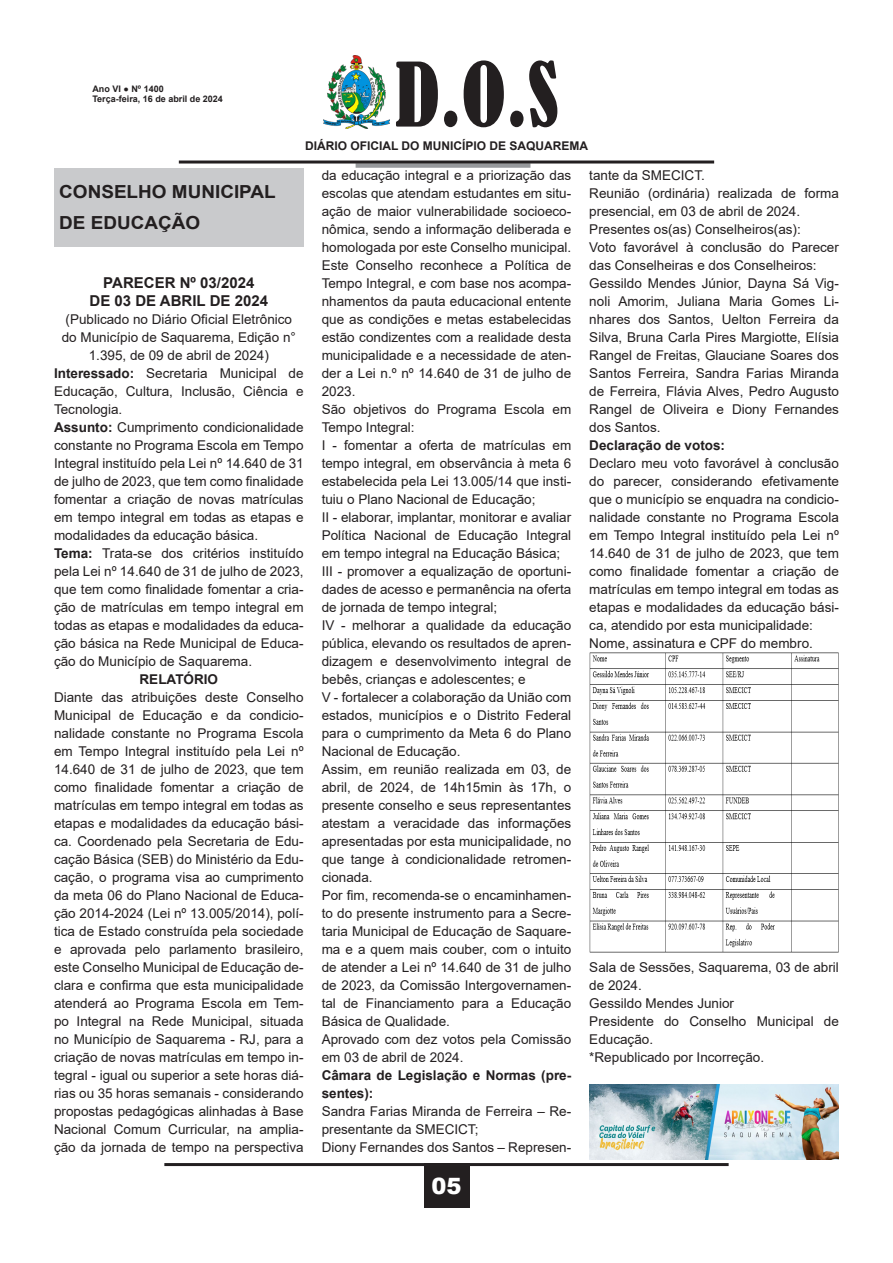
<style>
.page{position:relative;width:893px;height:1263px;background:#fff}
.page>*{position:absolute;margin:0;border:0;box-sizing:border-box;transform-origin:0 0}
.t1{font:condensed 82.5px "Bernard";color:#231f20}
.t2{font:900 22.5px "Arial";color:#fff}
.t3{font:700 18px/31.5px "Arial";color:#231f20;scale:1.05 1}
.t4{font:700 15px/18px "Arial";color:#231f20;text-align:center}
.t5{font:13.5px/18px "Arial";color:#231f20}
.t6{font:700 13.5px/18px "Arial";color:#231f20}
.t7{font:700 12px "Arial";color:#231f20}
.t8{font:700 9px/10.8px "Arial";color:#231f20}
.s1{font-weight:700}
</style>
<div class="page">
<hr style="left:164px;top:1163px;width:565px;height:3px;background:#231f20">
<div style="left:424px;top:1163px;width:45px;height:45px;background:#231f20"></div>
<img style="left:324px;top:55px;width:65px;height:73px">
<div style="left:356px;top:163px;width:174px;height:5px;background:#97999c"></div>
<hr style="left:179px;top:161px;width:535px;height:3px;background:#231f20">
<div style="left:54px;top:168px;width:250px;height:78px;background:#c9cacc"></div>
<img style="left:589px;top:653px;width:250px;height:300px">
<img style="left:589px;top:1084px;width:250px;height:76px">
<p class="t8" style="left:92px;top:83px;width:132px">Ano VI ● Nº 1400<br>Terça-feira, 16 de abril de 2024</p>
<h1 class="t1" style="left:395px;top:47px;width:165px">D.O.S</h1>
<p class="t7" style="left:305px;top:137px;width:285px">DIÁRIO OFICIAL DO MUNICÍPIO DE SAQUAREMA</p>
<h3 class="t3" style="left:59px;top:176px;width:208px">CONSELHO MUNICIPAL<br>DE EDUCAÇÃO</h3>
<p class="t4" style="left:90px;top:274px;width:180px">PARECER Nº 03/2024<br>DE 03 DE ABRIL DE 2024</p>
<p class="t5" style="left:66px;top:310px;width:228px">(Publicado no Diário Oficial Eletrônico</p>
<p class="t5" style="left:62px;top:328px;width:236px">do Município de Saquarema, Edição n°</p>
<p class="t5" style="left:89px;top:346px;width:182px">1.395, de 09 de abril de 2024)</p>
<p class="t5" style="left:54px;top:364px;width:251px"><span class="s1">Interessado:</span> Secretaria Municipal de</p>
<p class="t5" style="left:54px;top:382px;width:251px">Educação, Cultura, Inclusão, Ciência e</p>
<p class="t5" style="left:54px;top:400px;width:70px">Tecnologia.</p>
<p class="t5" style="left:54px;top:418px;width:251px"><span class="s1">Assunto:</span> Cumprimento condicionalidade</p>
<p class="t5" style="left:54px;top:436px;width:251px">constante no Programa Escola em Tempo</p>
<p class="t5" style="left:54px;top:454px;width:251px">Integral instituído pela Lei nº 14.640 de 31</p>
<p class="t5" style="left:54px;top:472px;width:251px">de julho de 2023, que tem como finalidade</p>
<p class="t5" style="left:54px;top:490px;width:251px">fomentar a criação de novas matrículas</p>
<p class="t5" style="left:54px;top:508px;width:251px">em tempo integral em todas as etapas e</p>
<p class="t5" style="left:54px;top:526px;width:206px">modalidades da educação básica.</p>
<p class="t5" style="left:54px;top:544px;width:251px"><span class="s1">Tema:</span> Trata-se dos critérios instituído</p>
<p class="t5" style="left:54px;top:562px;width:251px">pela Lei nº 14.640 de 31 de julho de 2023,</p>
<p class="t5" style="left:54px;top:580px;width:251px">que tem como finalidade fomentar a cria-</p>
<p class="t5" style="left:54px;top:598px;width:251px">ção de matrículas em tempo integral em</p>
<p class="t5" style="left:54px;top:616px;width:251px">todas as etapas e modalidades da educa-</p>
<p class="t5" style="left:54px;top:634px;width:251px">ção básica na Rede Municipal de Educa-</p>
<p class="t5" style="left:54px;top:652px;width:200px">ção do Município de Saquarema.</p>
<p class="t6" style="left:140px;top:670px;width:80px">RELATÓRIO</p>
<p class="t5" style="left:54px;top:688px;width:251px;text-align:justify">Diante das atribuições deste Conselho Municipal de Educação e da condicio&shy;nalidade constante no Programa Escola em Tempo Integral instituído pela Lei nº 14.640 de 31 de julho de 2023, que tem como finalidade fomentar a criação de matrículas em tempo integral em todas as etapas e modalidades da educação bási&shy;ca. Coordenado pela Secretaria de Edu&shy;cação Básica (SEB) do Ministério da Edu&shy;cação, o programa visa ao cumprimento da meta 06 do Plano Nacional de Educa&shy;ção 2014-2024 (Lei nº 13.005/2014), polí&shy;tica de Estado construída pela sociedade e aprovada pelo parlamento brasileiro, este Conselho Municipal de Educação de&shy;clara e confirma que esta municipalidade atenderá ao Programa Escola em Tem&shy;po Integral na Rede Municipal, situada no Município de Saquarema - RJ, para a criação de novas matrículas em tempo in&shy;tegral - igual ou superior a sete horas diá&shy;rias ou 35 horas semanais - considerando propostas pedagógicas alinhadas à Base Nacional Comum Curricular, na amplia&shy;ção da jornada de tempo na perspectiva</p>
<p class="t5" style="left:322px;top:166px;width:251px">da educação integral e a priorização das escolas que atendam estudantes em situ&shy;ação de maior vulnerabilidade socioeco&shy;nômica, sendo a informação deliberada e homologada por este Conselho municipal.<br>Este Conselho reconhece a Política de Tempo Integral, e com base nos acompa&shy;nhamentos da pauta educacional entente que as condições e metas estabelecidas estão condizentes com a realidade desta municipalidade e a necessidade de aten&shy;der a Lei n.º nº 14.640 de 31 de julho de 2023.<br>São objetivos do Programa Escola em Tempo Integral:<br>I - fomentar a oferta de matrículas em tempo integral, em observância à meta 6 estabelecida pela Lei 13.005/14 que insti&shy;tuiu o Plano Nacional de Educação;<br>II - elaborar, implantar, monitorar e avaliar Política Nacional de Educação Integral em tempo integral na Educação Básica; III - promover a equalização de oportuni&shy;dades de acesso e permanência na oferta de jornada de tempo integral;<br>IV - melhorar a qualidade da educação pública, elevando os resultados de apren&shy;dizagem e desenvolvimento integral de bebês, crianças e adolescentes; e<br>V - fortalecer a colaboração da União com estados, municípios e o Distrito Federal para o cumprimento da Meta 6 do Plano Nacional de Educação.<br>Assim, em reunião realizada em 03, de abril, de 2024, de 14h15min às 17h, o presente conselho e seus representantes atestam a veracidade das informações apresentadas por esta municipalidade, no que tange à condicionalidade retromen&shy;cionada.<br>Por fim, recomenda-se o encaminhamen&shy;to do presente instrumento para a Secre&shy;taria Municipal de Educação de Saquare&shy;ma e a quem mais couber, com o intuito de atender a Lei nº 14.640 de 31 de julho de 2023, da Comissão Intergovernamen&shy;tal de Financiamento para a Educação Básica de Qualidade.<br>Aprovado com dez votos pela Comissão em 03 de abril de 2024.</p>
<p class="t6" style="left:322px;top:1066px;width:251px">Câmara de Legislação e Normas (pre&shy;sentes):</p>
<p class="t5" style="left:322px;top:1102px;width:251px">Sandra Farias Miranda de Ferreira – Re&shy;presentante da SMECICT;<br>Diony Fernandes dos Santos – Represen-</p>
<h2 class="t2" style="left:431px;top:1170px;width:32px">05</h2>
<p class="t5" style="left:589px;top:166px;width:251px">tante da SMECICT.<br>Reunião (ordinária) realizada de forma presencial, em 03 de abril de 2024.<br>Presentes os(as) Conselheiros(as):<br>Voto favorável à conclusão do Parecer das Conselheiras e dos Conselheiros:<br>Gessildo Mendes Júnior, Dayna Sá Vig&shy;noli Amorim, Juliana Maria Gomes Li&shy;nhares dos Santos, Uelton Ferreira da Silva, Bruna Carla Pires Margiotte, Elísia Rangel de Freitas, Glauciane Soares dos Santos Ferreira, Sandra Farias Miranda de Ferreira, Flávia Alves, Pedro Augusto Rangel de Oliveira e Diony Fernandes dos Santos.</p>
<p class="t6" style="left:589px;top:436px;width:137px">Declaração de votos:</p>
<p class="t5" style="left:589px;top:454px;width:251px">Declaro meu voto favorável à conclusão do parecer, considerando efetivamente que o município se enquadra na condicio&shy;nalidade constante no Programa Escola em Tempo Integral instituído pela Lei nº 14.640 de 31 de julho de 2023, que tem como finalidade fomentar a criação de matrículas em tempo integral em todas as etapas e modalidades da educação bási&shy;ca, atendido por esta municipalidade:<br>Nome, assinatura e CPF do membro.</p>
<p class="t5" style="left:589px;top:958px;width:251px">Sala de Sessões, Saquarema, 03 de abril de 2024.<br>Gessildo Mendes Junior<br>Presidente do Conselho Municipal de<br>Educação.<br>*Republicado por Incorreção.</p>
</div>
